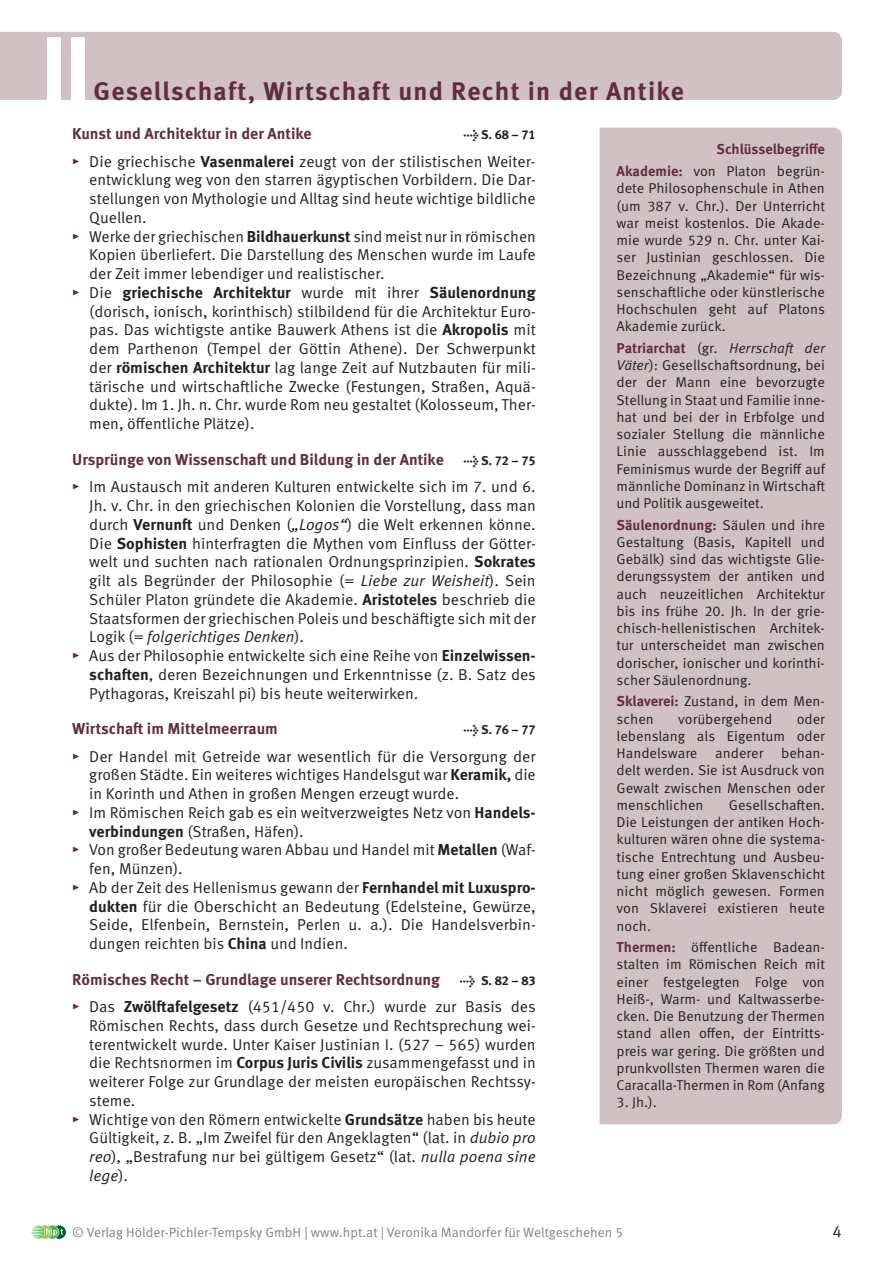
<style>
.page{position:relative;width:893px;height:1263px;background:#fff}
.page>*{position:absolute;margin:0;border:0;box-sizing:border-box;transform-origin:0 0}
.Kapitel_Nr{font:700 90px "Meta Pro";color:#fff}
.Kapitelbezeichnung{font:700 25.5px "Meta Pro";letter-spacing:.05em;color:#612c43}
.t1{font:16.5px "Meta Pro Norm";color:#231f20}
.Aufzaehlung_imTXT{font:15.75px/18.8px "Meta Pro Norm";color:#231f20;text-align:justify}
.Head2{font:700 15.75px "Meta Pro";color:#612c43}
.txt_Schlüsselbefrige{font:14.25px/17.2px "Meta Pro Norm";color:#231f20;text-align:justify}
.txt_ohneAbstand{font:700 14.25px "Meta Pro";color:#612c43}
.t2{font:13.5px "Meta Pro Norm";color:#808285}
.Head2-2{font:700 12.75px "Meta Pro";letter-spacing:-.015em;color:#231f20}
.s1{font-family:"Meta Pro";font-weight:700;color:#612c43}
.s2{font-family:"Meta Pro";font-weight:700}
.s3{font-family:"Meta Pro Norm Ita"}
</style>
<div class="page">
<svg style="left:31px;top:1225px;width:35px;height:14px"></svg>
<div style="left:600px;top:128px;width:242px;height:996px;background:#d1c1c4"></div>
<div style="left:0;top:32px;width:842px;height:68px;background:#d1c1c4"></div>
<p class="Kapitel_Nr" style="left:41px;top:-2px;width:52px">II</p>
<p class="Kapitelbezeichnung" style="left:94px;top:71px;width:592px">Gesellschaft, Wirtschaft und Recht in der Antike</p>
<p class="Head2" style="left:72px;top:122px;width:241px">Kunst und Architektur in der Antike</p>
<p class="Head2-2" style="left:464px;top:125px;width:74px">→ S. 68 – 71</p>
<p class="Aufzaehlung_imTXT" style="left:89px;top:151px;width:448px;text-indent:-17px"><span class="s1">▸</span> Die griechische <span class="s2">Vasenmalerei</span> zeugt von der stilistischen Weiter&shy;entwicklung weg von den starren ägyptischen Vorbildern. Die Dar&shy;stellungen von Mythologie und Alltag sind heute wichtige bildliche Quellen.</p>
<p class="Aufzaehlung_imTXT" style="left:89px;top:226px;width:448px;text-indent:-17px"><span class="s1">▸</span> Werke der griechischen <span class="s2">Bildhauerkunst</span> sind meist nur in römischen Kopien überliefert. Die Darstellung des Menschen wurde im Laufe der Zeit immer lebendiger und realistischer.</p>
<p class="Aufzaehlung_imTXT" style="left:89px;top:282px;width:448px;text-indent:-17px"><span class="s1">▸</span> Die <span class="s2">griechische Architektur</span> wurde mit ihrer <span class="s2">Säulenordnung </span>(dorisch, ionisch, korinthisch) stilbildend für die Architektur Euro&shy;pas. Das wichtigste antike Bauwerk Athens ist die <span class="s2">Akropolis</span> mit dem Parthenon (Tempel der Göttin Athene). Der Schwerpunkt der <span class="s2">römischen Architektur</span> lag lange Zeit auf Nutzbauten für mili&shy;tärische und wirtschaftliche Zwecke (Festungen, Straßen, Aquä&shy;dukte). Im 1. Jh. n. Chr. wurde Rom neu gestaltet (Kolosseum, Ther&shy;men, öffentliche Plätze).</p>
<p class="Head2" style="left:72px;top:447px;width:373px">Ursprünge von Wissenschaft und Bildung in der Antike</p>
<p class="Head2-2" style="left:464px;top:451px;width:74px">→ S. 72 – 75</p>
<p class="Aufzaehlung_imTXT" style="left:89px;top:476px;width:448px;text-indent:-17px"><span class="s1">▸</span> Im Austausch mit anderen Kulturen entwickelte sich im 7. und 6.<br>Jh. v. Chr. in den griechischen Kolonien die Vorstellung, dass man durch <span class="s2">Vernunft</span> und Denken (<span class="s3">„Logos“</span>) die Welt erkennen könne.<br>Die <span class="s2">Sophisten</span> hinterfragten die Mythen vom Einfluss der Götter&shy;welt und suchten nach rationalen Ordnungsprinzipien. <span class="s2">Sokrates </span>gilt als Begründer der Philosophie (= <span class="s3">Liebe zur Weisheit</span>). Sein Schüler Platon gründete die Akademie. <span class="s2">Aristoteles</span> beschrieb die Staatsformen der griechischen Poleis und beschäftigte sich mit der Logik (= <span class="s3">folgerichtiges Denken</span>).</p>
<p class="Aufzaehlung_imTXT" style="left:89px;top:645px;width:448px;text-indent:-17px"><span class="s1">▸</span> Aus der Philosophie entwickelte sich eine Reihe von <span class="s2">Einzelwissen&shy;schaften</span>, deren Bezeichnungen und Erkenntnisse (z. B. Satz des Pythagoras, Kreiszahl pi) bis heute weiterwirken.</p>
<p class="Head2" style="left:72px;top:716px;width:207px">Wirtschaft im Mittelmeerraum</p>
<p class="Head2-2" style="left:464px;top:720px;width:74px">→ S. 76 – 77</p>
<p class="Aufzaehlung_imTXT" style="left:89px;top:746px;width:448px;text-indent:-17px"><span class="s1">▸</span> Der Handel mit Getreide war wesentlich für die Versorgung der großen Städte. Ein weiteres wichtiges Handelsgut war <span class="s2">Keramik,</span> die in Korinth und Athen in großen Mengen erzeugt wurde.</p>
<p class="Aufzaehlung_imTXT" style="left:89px;top:802px;width:448px;text-indent:-17px"><span class="s1">▸</span> Im Römischen Reich gab es ein weitverzweigtes Netz von <span class="s2">Handels&shy;verbindungen</span> (Straßen, Häfen).</p>
<p class="Aufzaehlung_imTXT" style="left:89px;top:839px;width:448px;text-indent:-17px"><span class="s1">▸</span> Von großer Bedeutung waren Abbau und Handel mit <span class="s2">Metallen</span> (Waf&shy;fen, Münzen).</p>
<p class="Aufzaehlung_imTXT" style="left:89px;top:877px;width:448px;text-indent:-17px"><span class="s1">▸</span> Ab der Zeit des Hellenismus gewann der <span class="s2">Fernhandel mit Luxuspro&shy;dukten</span> für die Oberschicht an Bedeutung (Edelsteine, Gewürze, Seide, Elfenbein, Bernstein, Perlen u. a.). Die Handelsverbin&shy;dungen reichten bis <span class="s2">China</span> und Indien.</p>
<p class="Head2" style="left:72px;top:967px;width:369px">Römisches Recht – Grundlage unserer Rechtsordnung</p>
<p class="Head2-2" style="left:460px;top:970px;width:78px">→ S. 82 – 83</p>
<p class="Aufzaehlung_imTXT" style="left:89px;top:996px;width:448px;text-indent:-17px"><span class="s1">▸</span> Das <span class="s2">Zwölftafelgesetz</span> (451/450 v. Chr.) wurde zur Basis des Römischen Rechts, dass durch Gesetze und Rechtsprechung wei&shy;terentwickelt wurde. Unter Kaiser Justinian I. (527 – 565) wurden die Rechtsnormen im <span class="s2">Corpus Juris Civilis</span> zusammengefasst und in weiterer Folge zur Grundlage der meisten europäischen Rechtssy&shy;steme.</p>
<p class="Aufzaehlung_imTXT" style="left:89px;top:1109px;width:448px;text-indent:-17px"><span class="s1">▸</span> Wichtige von den Römern entwickelte <span class="s2">Grundsätze</span> haben bis heute Gültigkeit, z. B. „Im Zweifel für den Angeklagten“ (lat. in <span class="s3">dubio pro reo</span>), „Bestrafung nur bei gültigem Gesetz“ (lat. <span class="s3">nulla poena sine lege</span>).</p>
<p class="txt_ohneAbstand" style="left:717px;top:138px;width:110px">Schlüsselbegriffe</p>
<p class="txt_Schlüsselbefrige" style="left:617px;top:161px;width:210px"><span class="s1">Akademie:</span> von Platon begrün&shy;dete Philosophenschule in Athen (um 387 v. Chr.). Der Unterricht war meist kostenlos. Die Akade&shy;mie wurde 529 n. Chr. unter Kai&shy;ser Justinian geschlossen. Die Bezeichnung „Akademie“ für wis&shy;senschaftliche oder künstlerische Hochschulen geht auf Platons Akademie zurück.</p>
<p class="txt_Schlüsselbefrige" style="left:617px;top:338px;width:210px"><span class="s1">Patriarchat</span> (gr. <span class="s3">Herrschaft der Väter</span>): Gesellschaftsordnung, bei der der Mann eine bevorzugte Stellung in Staat und Familie inne&shy;hat und bei der in Erbfolge und sozialer Stellung die männliche Linie ausschlaggebend ist. Im Feminismus wurde der Begriff auf männliche Dominanz in Wirtschaft und Politik ausgeweitet.</p>
<p class="txt_Schlüsselbefrige" style="left:617px;top:515px;width:210px"><span class="s1">Säulenordnung:</span> Säulen und ihre Gestaltung (Basis, Kapitell und Gebälk) sind das wichtigste Glie&shy;derungssystem der antiken und auch neuzeitlichen Architektur bis ins frühe 20. Jh. In der grie&shy;chisch-hellenistischen Architek&shy;tur unterscheidet man zwischen dorischer, ionischer und korinthi&shy;scher Säulenordnung.</p>
<p class="txt_Schlüsselbefrige" style="left:617px;top:692px;width:210px"><span class="s1">Sklaverei:</span> Zustand, in dem Men&shy;schen</p>
<p class="txt_Schlüsselbefrige" style="left:678px;top:709px;width:96px">vorübergehend</p>
<p class="txt_Schlüsselbefrige" style="left:617px;top:709px;width:210px;text-indent:180px">oder lebenslang als Eigentum oder Handelsware</p>
<p class="txt_Schlüsselbefrige" style="left:617px;top:744px;width:210px;text-indent:165px">behan&shy;delt werden. Sie ist Ausdruck von Gewalt zwischen Menschen oder menschlichen</p>
<p class="txt_Schlüsselbefrige" style="left:715px;top:744px;width:50px">anderer</p>
<p class="txt_Schlüsselbefrige" style="left:617px;top:795px;width:210px;text-indent:112px">Gesellschaften.<br>Die Leistungen der antiken Hoch&shy;kulturen wären ohne die systema&shy;tische Entrechtung und Ausbeu&shy;tung einer großen Sklavenschicht nicht möglich gewesen. Formen von Sklaverei existieren heute noch.</p>
<p class="txt_Schlüsselbefrige" style="left:617px;top:938px;width:210px"><span class="s1">Thermen:</span> öffentliche Badean&shy;stalten im Römischen Reich mit einer festgelegten Folge von Heiß-, Warm- und Kaltwasserbe&shy;cken. Die Benutzung der Thermen stand allen offen, der Eintritts&shy;preis war gering. Die größten und prunkvollsten Thermen waren die Caracalla-Thermen in Rom (Anfang</p>
<p class="txt_Schlüsselbefrige" style="left:617px;top:1093px;width:42px">3. Jh.).</p>
<p class="t2" style="left:72px;top:1222px;width:552px">© Verlag Hölder-Pichler-Tempsky GmbH | www.hpt.at | Veronika Mandorfer für Weltgeschehen 5</p>
<p class="t1" style="left:832px;top:1219px;width:11px">4</p>
</div>
